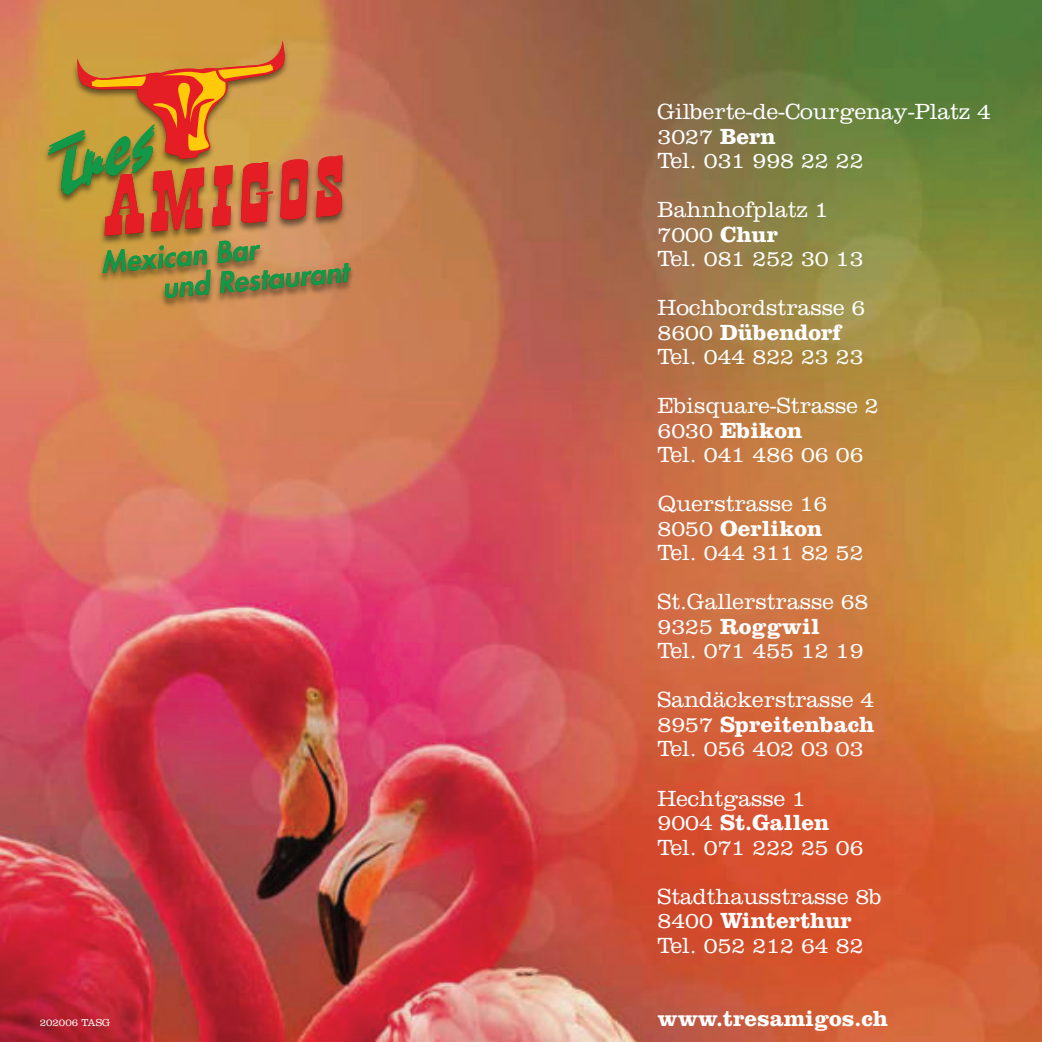
<style>
.page{position:relative;width:1042px;height:1042px;background:#fff}
.page>*{position:absolute;margin:0;border:0;box-sizing:border-box;transform-origin:0 0}
.t1{font:300 22.75px/24.5px "Clarendon LT Std";color:#fff}
.t2{font:700 22.75px "Clarendon LT Std";color:#fff}
.t3{font:300 10.5px "Clarendon LT Std";color:#fff}
.s1{font-weight:700}
</style>
<div class="page">
<img style="left:0;top:0;width:1042px;height:1042px">
<div style="left:43px;top:41px;width:313px;height:267px;background:#080705;opacity:.52"></div>
<svg style="left:48px;top:40px;width:303px;height:258px;background:#bf8140"></svg>
<p class="t3" style="left:40px;top:1018px;width:72px">202006 TASG</p>
<p class="t1" style="left:657px;top:101px;width:335px">Gilberte-de-Courgenay-Platz 4<br>3027 <span class="s1">Bern<br></span>Tel. 031 998 22 22</p>
<p class="t1" style="left:657px;top:199px;width:208px">Bahnhofplatz 1<br>7000 <span class="s1">Chur<br></span>Tel. 081 252 30 13</p>
<p class="t1" style="left:657px;top:297px;width:209px">Hochbordstrasse 6<br>8600 <span class="s1">Dübendorf<br></span>Tel. 044 822 23 23</p>
<p class="t1" style="left:657px;top:395px;width:223px">Ebisquare-Strasse 2<br>6030 <span class="s1">Ebikon<br></span>Tel. 041 486 06 06</p>
<p class="t1" style="left:657px;top:493px;width:208px">Querstrasse 16<br>8050 <span class="s1">Oerlikon<br></span>Tel. 044 311 82 52</p>
<p class="t1" style="left:657px;top:591px;width:213px">St.Gallerstrasse 68<br>9325 <span class="s1">Roggwil<br></span>Tel. 071 455 12 19</p>
<p class="t1" style="left:657px;top:689px;width:218px;text-align:justify">Sandäckerstrasse 4<br>8957 <span class="s1">Spreitenbach </span>Tel. 056 402 03 03</p>
<p class="t1" style="left:657px;top:788px;width:208px">Hechtgasse 1<br>9004 <span class="s1">St.Gallen<br></span>Tel. 071 222 25 06</p>
<p class="t1" style="left:657px;top:886px;width:226px">Stadthausstrasse 8b<br>8400 <span class="s1">Winterthur<br></span>Tel. 052 212 64 82</p>
<p class="t2" style="left:657px;top:1009px;width:232px">www.tresamigos.ch</p>
</div>
